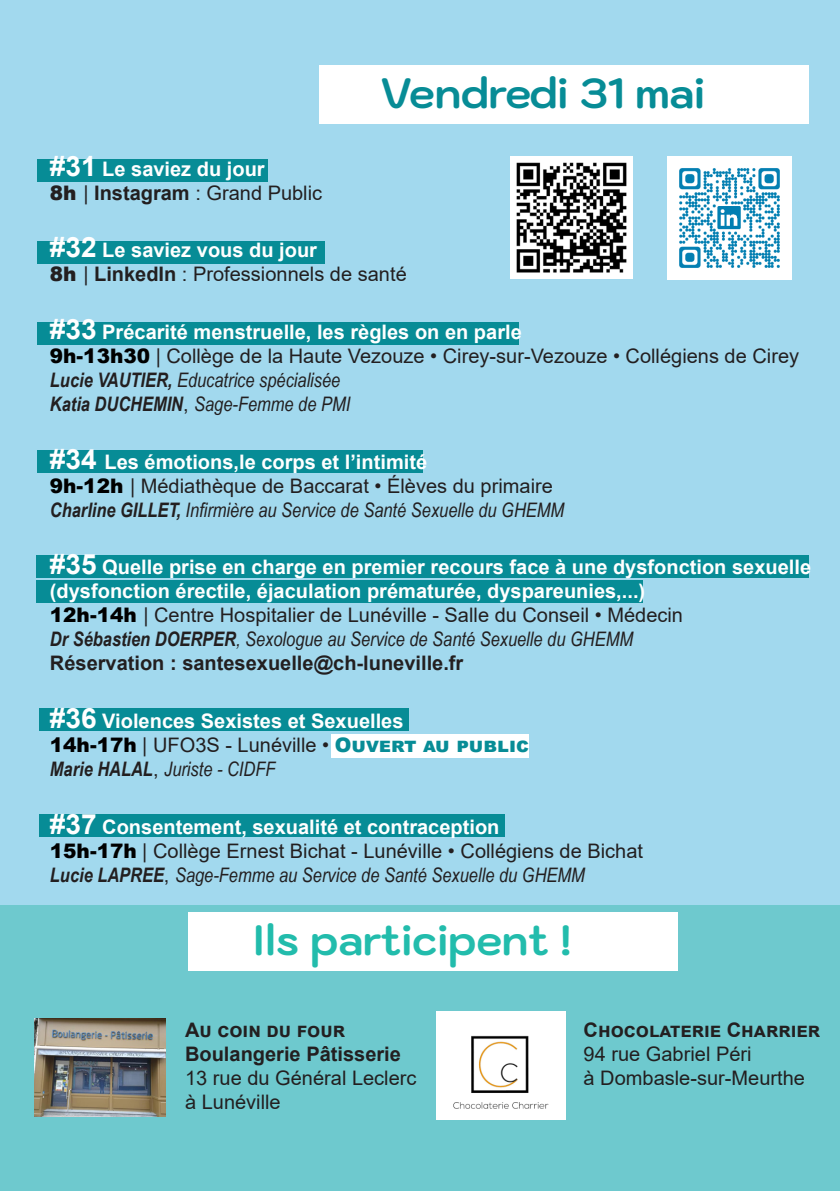
<style>
.page{position:relative;width:840px;height:1191px;background:#fff}
.page>*{position:absolute;margin:0;border:0;box-sizing:border-box;transform-origin:0 0}
.t1{font:700 42px "Kodchasan";color:#22bcac}
.t2{font:700 42px "Kodchasan";color:#078c96}
.t3{font:20px "Arial";color:#231f20}
.t4{font:700 20px "Arial";color:#fff}
.t5{font:italic 20px "Arial Narrow";color:#231f20}
.t6{font:700 20px "Arial";color:#231f20}
.s1{font-size:28px}
.s2{font-weight:900}
.s3{font-weight:700}
.s4{font-weight:900;color:#000}
.s5{font-family:"Arial";font-style:normal}
.s6{font-weight:900;color:#078c96}
</style>
<div class="page">
<div style="left:0;top:0;width:839px;height:1191px;background:#a2d9ee"></div>
<div style="left:319px;top:65px;width:489px;height:59px;background:#fff"></div>
<div style="left:37px;top:159px;width:230px;height:23px;background:#078c96"></div>
<div style="left:37px;top:241px;width:287px;height:23px;background:#078c96"></div>
<div style="left:37px;top:322px;width:481px;height:23px;background:#078c96"></div>
<div style="left:37px;top:450px;width:385px;height:23px;background:#078c96"></div>
<div style="left:36px;top:555px;width:771px;height:23px;background:#078c96"></div>
<div style="left:39px;top:813px;width:465px;height:23px;background:#078c96"></div>
<div style="left:39px;top:708px;width:369px;height:23px;background:#078c96"></div>
<div style="left:331px;top:734px;width:197px;height:23px;background:#fff"></div>
<div style="left:36px;top:580px;width:606px;height:23px;background:#078c96"></div>
<img style="left:510px;top:156px;width:122px;height:122px">
<img style="left:667px;top:156px;width:124px;height:124px">
<hr style="left:0;top:0;width:1px;height:1191px;background:#dacbe5">
<div style="left:0;top:905px;width:839px;height:286px;background:#6ec9ce"></div>
<div style="left:188px;top:911px;width:490px;height:59px;background:#fff"></div>
<img style="left:35px;top:1018px;width:130px;height:98px">
<img style="left:436px;top:1011px;width:129px;height:108px">
<p class="t2" style="left:380px;top:69px;width:326px">Vendredi 31 mai</p>
<p class="t4" style="left:50px;top:154px;width:216px"><span class="s1">#31</span> Le saviez du jour</p>
<p class="t3" style="left:50px;top:179px;width:273px"><span class="s2">8h</span> | <span class="s3">Instagram</span> : Grand Public</p>
<p class="t4" style="left:50px;top:236px;width:268px"><span class="s1">#32</span> Le saviez vous du jour</p>
<p class="t3" style="left:50px;top:260px;width:358px"><span class="s2">8h</span> | <span class="s3">LinkedIn</span> : Professionnels de santé</p>
<p class="t4" style="left:50px;top:318px;width:473px"><span class="s1">#33</span> Précarité menstruelle, les règles on en parle</p>
<p class="t3" style="left:50px;top:342px;width:750px"><span class="s4">9h-13h30</span> | Collège de la Haute Vezouze • Cirey-sur-Vezouze • Collégiens de Cirey</p>
<p class="t5" style="left:50px;top:366px;width:292px"><span class="s3">Lucie VAUTIER,</span> Educatrice spécialisée</p>
<p class="t5" style="left:50px;top:390px;width:301px"><span class="s3">Katia DUCHEMIN</span><span class="s5">,</span> Sage-Femme de PMI</p>
<p class="t4" style="left:50px;top:447px;width:378px"><span class="s1">#34</span> Les émotions,le corps et l’intimité</p>
<p class="t3" style="left:50px;top:472px;width:504px"><span class="s4">9h-12h</span> | Médiathèque de Baccarat • Élèves du primaire</p>
<p class="t5" style="left:50px;top:495px;width:515px"><span class="s3">Charline GILLET,</span> Infirmière au Service de Santé Sexuelle du GHEMM</p>
<p class="t4" style="left:50px;top:553px;width:762px"><span class="s1">#35</span> Quelle prise en charge en premier recours face à une dysfonction sexuelle</p>
<p class="t4" style="left:50px;top:577px;width:596px">(dysfonction érectile, éjaculation prématurée, dyspareunies,...)</p>
<p class="t3" style="left:50px;top:601px;width:634px"><span class="s4">12h-14h</span> | Centre Hospitalier de Lunéville - Salle du Conseil • Médecin</p>
<p class="t5" style="left:50px;top:625px;width:584px"><span class="s3">Dr Sébastien DOERPER</span>, Sexologue au Service de Santé Sexuelle du GHEMM</p>
<p class="t6" style="left:50px;top:649px;width:414px">Réservation : santesexuelle@ch-luneville.fr</p>
<p class="t4" style="left:50px;top:706px;width:355px"><span class="s1">#36</span> Violences Sexistes et Sexuelles</p>
<p class="t3" style="left:50px;top:731px;width:480px"><span class="s4">14h-17h</span> | UFO3S - Lunéville • <span class="s6">Ouvert au public</span></p>
<p class="t5" style="left:50px;top:755px;width:227px"><span class="s3">Marie HALAL</span><span class="s5">,</span> Juriste - CIDFF</p>
<p class="t4" style="left:50px;top:812px;width:451px"><span class="s1">#37</span> Consentement, sexualité et contraception</p>
<p class="t3" style="left:50px;top:836px;width:594px"><span class="s4">15h-17h</span> | Collège Ernest Bichat - Lunéville • Collégiens de Bichat</p>
<p class="t5" style="left:50px;top:860px;width:536px"><span class="s3">Lucie LAPREE</span><span class="s5">,</span> Sage-Femme au Service de Santé Sexuelle du GHEMM</p>
<p class="t1" style="left:252px;top:915px;width:321px">Ils participent !</p>
<p class="t6" style="left:185px;top:1015px;width:157px">Au coin du four</p>
<p class="t6" style="left:185px;top:1039px;width:217px">Boulangerie Pâtisserie</p>
<p class="t3" style="left:185px;top:1064px;width:233px">13 rue du Général Leclerc</p>
<p class="t3" style="left:185px;top:1088px;width:97px">à Lunéville</p>
<p class="t6" style="left:583px;top:1015px;width:233px">Chocolaterie Charrier</p>
<p class="t3" style="left:583px;top:1040px;width:169px">94 rue Gabriel Péri</p>
<p class="t3" style="left:583px;top:1064px;width:223px">à Dombasle-sur-Meurthe</p>
</div>
